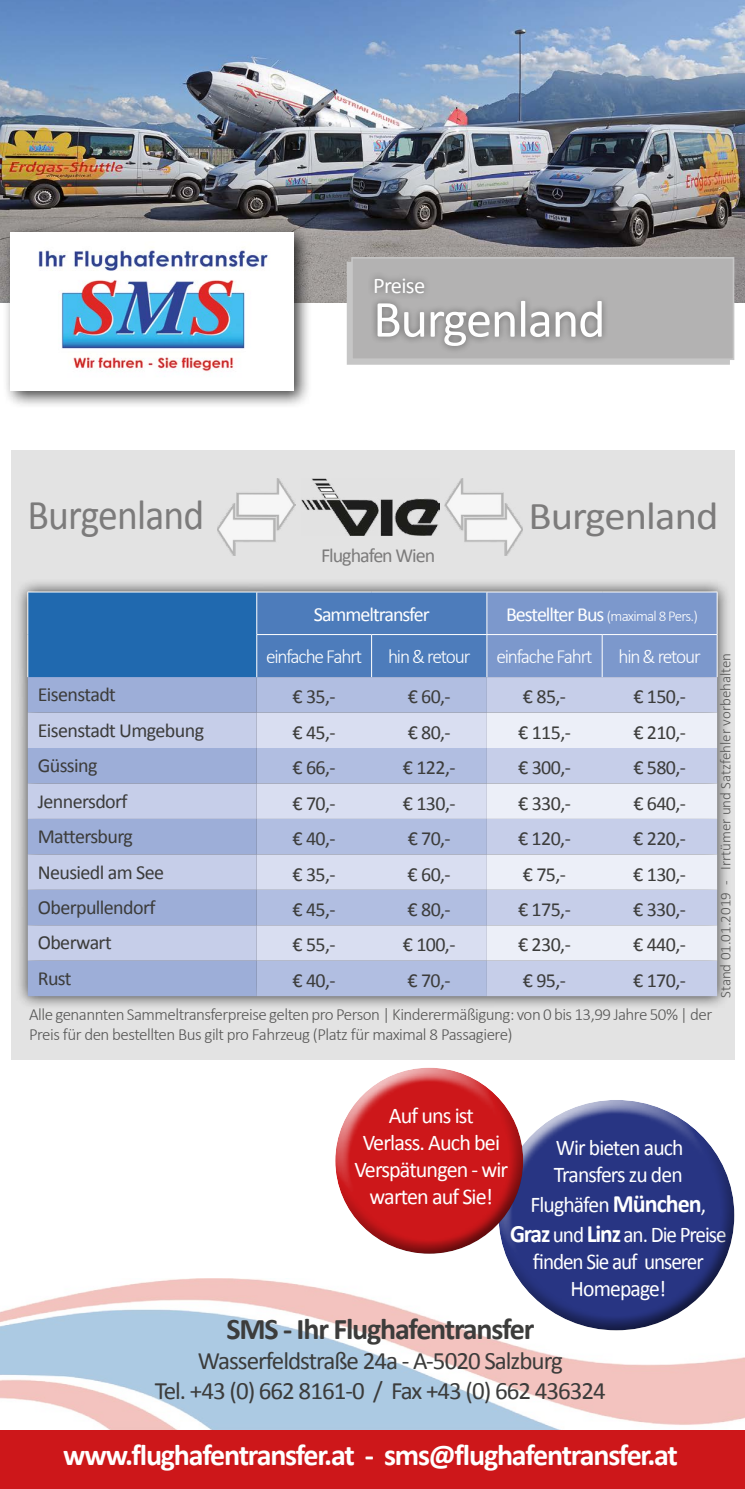
<style>
.page{position:relative;width:745px;height:1489px;background:#fff}
.page>*{position:absolute;margin:0;border:0;box-sizing:border-box;transform-origin:0 0}
.t1{font:52.5px "Calibri";letter-spacing:-.025em;color:#fff}
.t2{font:42.5px "Calibri";letter-spacing:-.02em;color:#7c7b7b;scale:.93 1}
.t3{font:39.5px "Calibri";letter-spacing:-.02em;color:#7c7b7b;scale:1.08 1}
.t4{font:700 30px "Calibri";letter-spacing:-.04em;color:#fff}
.t5{font:700 30px "Calibri";letter-spacing:-.04em;color:#3c3c3b}
.t6{font:25px/30px "Calibri";letter-spacing:-.04em;color:#3c3c3b;text-align:center}
.t7{font:22.5px/27px "Calibri";letter-spacing:-.04em;color:#fff;scale:.96 1}
.t8{font:22.5px/27px "Calibri";letter-spacing:-.04em;color:#fff;text-align:center}
.t9{font:22.5px/27px "Calibri";letter-spacing:-.04em;color:#fff;text-align:center;scale:.94 1}
.t10{font:20px "Calibri";letter-spacing:-.03em;color:#3c3c3b}
.t11{font:300 20px "Calibri";letter-spacing:-.06em;color:#fff}
.t12{font:20px "Calibri";letter-spacing:-.05em;color:#fff}
.t13{font:20px "Calibri";letter-spacing:-.05em;color:#7c7b7b}
.t14{font:300 17px/20.5px "Calibri";letter-spacing:-.03em;color:#575756}
.t15{font:300 15px "Calibri";color:#575756}
.t16{font:300 15px "Calibri";letter-spacing:-.05em;color:#fff}
.s1{font-weight:400;font-size:20px}
.s2{font-weight:700;font-size:25px}
</style>
<div class="page">
<img style="left:0;top:1278px;width:744px;height:151px">
<img style="left:0;top:0;width:744px;height:302px">
<div style="left:346px;top:262px;width:383px;height:103px;background:#c6c6c6;border:2px solid #c6c6c6"></div>
<div style="left:3px;top:224px;width:309px;height:185px;background:#000;opacity:.75"></div>
<img style="left:11px;top:232px;width:283px;height:158px">
<div style="left:351px;top:257px;width:382px;height:103px;background:#b3b2b2;border:2px solid #c6c6c6"></div>
<div style="left:11px;top:450px;width:722px;height:609px;background:#e3e3e3"></div>
<div style="left:14px;top:577px;width:716px;height:432px;background:#000;opacity:.75"></div>
<div style="left:28px;top:592px;width:228px;height:85px;background:#2069af"></div>
<svg style="left:257px;top:592px;width:459px;height:85px;background:#668bc4"></svg>
<svg style="left:28px;top:677px;width:688px;height:319px;background:#b2bee0"></svg>
<svg style="left:256px;top:712px;width:230px;height:248px;fill:#d9def1"></svg>
<svg style="left:486px;top:712px;width:230px;height:248px;background:#dadff0"></svg>
<hr style="left:27px;top:591px;width:229px;height:1px;background:#fff">
<hr style="left:27px;top:592px;width:1px;height:42px;background:#fff">
<hr style="left:27px;top:634px;width:1px;height:43px;background:#fff">
<hr style="left:256px;top:591px;width:115px;height:1px;background:#fff">
<hr style="left:256px;top:592px;width:1px;height:42px;background:#fff">
<hr style="left:371px;top:591px;width:115px;height:1px;background:#fff">
<hr style="left:486px;top:591px;width:115px;height:1px;background:#fff">
<hr style="left:486px;top:592px;width:1px;height:42px;background:#fff">
<hr style="left:601px;top:591px;width:116px;height:1px;background:#fff">
<hr style="left:716px;top:592px;width:1px;height:42px;background:#fff">
<hr style="left:256px;top:634px;width:115px;height:1px;background:#fff">
<hr style="left:256px;top:635px;width:1px;height:42px;background:#fff">
<hr style="left:371px;top:634px;width:115px;height:1px;background:#fff">
<hr style="left:371px;top:635px;width:1px;height:42px;background:#fff">
<hr style="left:486px;top:634px;width:115px;height:1px;background:#fff">
<hr style="left:486px;top:635px;width:1px;height:42px;background:#fff">
<hr style="left:601px;top:634px;width:116px;height:1px;background:#fff">
<hr style="left:601px;top:635px;width:1px;height:42px;background:#fff">
<hr style="left:716px;top:635px;width:1px;height:42px;background:#fff">
<div style="left:0;top:1429px;width:744px;height:59px;background:#cd171a"></div>
<div style="left:369px;top:294px;width:239px;height:60px;background:#000;opacity:.41"></div>
<div style="left:367px;top:271px;width:64px;height:29px;background:#000;opacity:.41"></div>
<img style="left:217px;top:478px;width:78px;height:77px">
<img style="left:444px;top:478px;width:78px;height:77px">
<div style="left:483px;top:1085px;width:244px;height:190px;background:#fff;opacity:.75"></div>
<div style="left:497px;top:1127px;width:247px;height:205px;background:#000;opacity:.5"></div>
<div style="left:320px;top:1052px;width:200px;height:160px;background:#fff;opacity:.75"></div>
<div style="left:333px;top:1089px;width:205px;height:165px;background:#000;opacity:.5"></div>
<img style="left:301px;top:478px;width:138px;height:57px">
<p class="t8" style="left:373px;top:271px;width:54px">Preise</p>
<h2 class="t2" style="left:27px;top:485px;width:191px">Burgenland</h2>
<h1 class="t1" style="left:373px;top:283px;width:234px">Burgenland</h1>
<p class="t13" style="left:321px;top:541px;width:116px">Flughafen Wien</p>
<h3 class="t3" style="left:528px;top:488px;width:177px">Burgenland</h3>
<p class="t12" style="left:313px;top:600px;width:117px">Sammeltransfer</p>
<p class="t16" style="left:505px;top:606px;width:193px"><span class="s1">Bestellter Bus</span> (maximal 8 Pers.)</p>
<p class="t11" style="left:266px;top:644px;width:98px">einfache Fahrt</p>
<p class="t11" style="left:388px;top:644px;width:84px">hin &amp; retour</p>
<p class="t11" style="left:496px;top:644px;width:98px">einfache Fahrt</p>
<p class="t11" style="left:618px;top:644px;width:84px">hin &amp; retour</p>
<p class="t10" style="left:38px;top:680px;width:80px">Eisenstadt</p>
<p class="t10" style="left:292px;top:682px;width:45px">€ 35,-</p>
<p class="t10" style="left:407px;top:682px;width:45px">€ 60,-</p>
<p class="t10" style="left:522px;top:682px;width:45px">€ 85,-</p>
<p class="t10" style="left:633px;top:682px;width:54px">€ 150,-</p>
<p class="t10" style="left:38px;top:716px;width:168px">Eisenstadt Umgebung</p>
<p class="t10" style="left:292px;top:718px;width:45px">€ 45,-</p>
<p class="t10" style="left:407px;top:718px;width:45px">€ 80,-</p>
<p class="t10" style="left:518px;top:718px;width:54px">€ 115,-</p>
<p class="t10" style="left:633px;top:718px;width:54px">€ 210,-</p>
<p class="t10" style="left:38px;top:751px;width:61px">Güssing</p>
<p class="t10" style="left:292px;top:753px;width:45px">€ 66,-</p>
<p class="t10" style="left:402px;top:753px;width:54px">€ 122,-</p>
<p class="t10" style="left:518px;top:753px;width:54px">€ 300,-</p>
<p class="t10" style="left:633px;top:753px;width:54px">€ 580,-</p>
<p class="t10" style="left:38px;top:787px;width:91px">Jennersdorf</p>
<p class="t10" style="left:292px;top:789px;width:45px">€ 70,-</p>
<p class="t10" style="left:402px;top:789px;width:54px">€ 130,-</p>
<p class="t10" style="left:518px;top:789px;width:54px">€ 330,-</p>
<p class="t10" style="left:633px;top:789px;width:54px">€ 640,-</p>
<p class="t10" style="left:38px;top:822px;width:97px">Mattersburg</p>
<p class="t10" style="left:292px;top:824px;width:45px">€ 40,-</p>
<p class="t10" style="left:407px;top:824px;width:45px">€ 70,-</p>
<p class="t10" style="left:518px;top:824px;width:54px">€ 120,-</p>
<p class="t10" style="left:633px;top:824px;width:54px">€ 220,-</p>
<p class="t10" style="left:38px;top:858px;width:128px">Neusiedl am See</p>
<p class="t10" style="left:292px;top:860px;width:45px">€ 35,-</p>
<p class="t10" style="left:407px;top:860px;width:45px">€ 60,-</p>
<p class="t10" style="left:522px;top:860px;width:45px">€ 75,-</p>
<p class="t10" style="left:633px;top:860px;width:54px">€ 130,-</p>
<p class="t10" style="left:38px;top:893px;width:119px">Oberpullendorf</p>
<p class="t10" style="left:292px;top:895px;width:45px">€ 45,-</p>
<p class="t10" style="left:407px;top:895px;width:45px">€ 80,-</p>
<p class="t10" style="left:518px;top:895px;width:54px">€ 175,-</p>
<p class="t10" style="left:633px;top:895px;width:54px">€ 330,-</p>
<p class="t10" style="left:38px;top:928px;width:75px">Oberwart</p>
<p class="t10" style="left:292px;top:930px;width:45px">€ 55,-</p>
<p class="t10" style="left:402px;top:930px;width:54px">€ 100,-</p>
<p class="t10" style="left:518px;top:930px;width:54px">€ 230,-</p>
<p class="t10" style="left:633px;top:930px;width:54px">€ 440,-</p>
<p class="t10" style="left:38px;top:964px;width:35px">Rust</p>
<p class="t10" style="left:292px;top:966px;width:45px">€ 40,-</p>
<p class="t10" style="left:407px;top:966px;width:45px">€ 70,-</p>
<p class="t10" style="left:522px;top:966px;width:45px">€ 95,-</p>
<p class="t10" style="left:633px;top:966px;width:54px">€ 170,-</p>
<p class="t14" style="left:29px;top:1003px;width:684px">Alle genannten Sammeltransferpreise gelten pro Person | Kinderermäßigung: von 0 bis 13,99 Jahre 50% | der<br>Preis für den bestellten Bus gilt pro Fahrzeug (Platz für maximal 8 Passagiere)</p>
<p class="t15" style="left:715px;top:997px;width:347px;rotate:-90deg">Stand 01.01.2019 - Irrtümer und Satzfehler vorbehalten</p>
<p class="t8" style="left:354px;top:1101px;width:155px">Auf uns ist<br>Verlass. Auch bei<br>Verspätungen - wir warten auf Sie!</p>
<p class="t7" style="left:553px;top:1133px;width:136px">Wir bieten auch<br>Transfers zu den</p>
<p class="t7" style="left:509px;top:1189px;width:227px;line-height:30px;text-align:center">Flughäfen <span class="s2">München</span>,<br><span class="s2">Graz</span> und <span class="s2">Linz</span> an. Die Preise</p>
<p class="t9" style="left:532px;top:1247px;width:183px">finden Sie auf unserer<br>Homepage!</p>
<h3 class="t5" style="left:226px;top:1307px;width:309px">SMS - Ihr Flughafentransfer</h3>
<p class="t6" style="left:155px;top:1344px;width:452px">Wasserfeldstraße 24a - A-5020 Salzburg<br>Tel. +43 (0) 662 8161-0 / Fax +43 (0) 662 436324</p>
<h3 class="t4" style="left:63px;top:1433px;width:616px">www.flughafentransfer.at - sms@flughafentransfer.at</h3>
</div>
